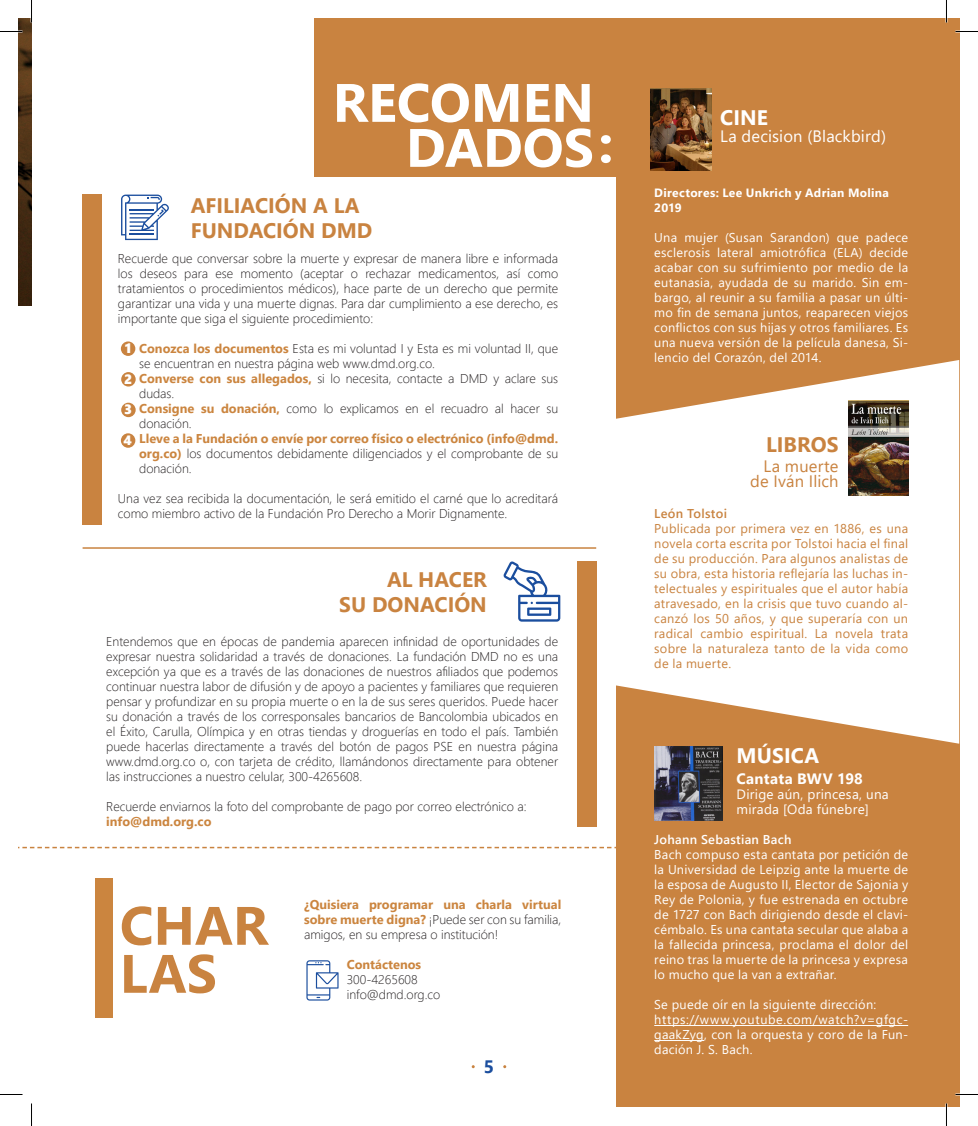
<style>
.page{position:relative;width:978px;height:1126px;background:#fff}
.page>*{position:absolute;margin:0;border:0;box-sizing:border-box;transform-origin:0 0}
.t1{font:700 54px "Segoe UI";color:#fff}
.t2{font:700 54px "Segoe UI";color:#c98340}
.Estilo_de_párrafo_1{font:700 21px "Segoe UI";color:#c98340}
.Estilo_de_párrafo_1-2{font:700 21px "Segoe UI";letter-spacing:.005em;color:#fff}
.t3{font:700 18px "Segoe UI";color:#1b4e9e}
.Estilo_de_párrafo_1-3{font:16.5px "Segoe UI";letter-spacing:.01em;color:#fff}
.Estilo_de_párrafo_1-4{font:16.5px/15px "Segoe UI";letter-spacing:.01em;color:#c98340;text-align:right}
.Estilo_de_párrafo_1-5{font:700 15px "Segoe UI";letter-spacing:.015em;color:#fff}
.Estilo_de_párrafo_1-6{font:13.5px/15px "Segoe UI";letter-spacing:.02em;color:#fff}
.t4{font:13.5px "Segoe UI Black";color:#fff}
.t5{font:300 12.75px/15px "Segoe UI";color:#231f20}
.Estilo_de_párrafo_1-7{font:12.75px/15px "Segoe UI";letter-spacing:.02em;color:#fff;text-align:justify}
.Estilo_de_párrafo_1-8{font:12.75px/15px "Segoe UI";letter-spacing:.02em;color:#c98340;text-align:justify}
.t6{font:700 12.75px/15px "Segoe UI";color:#cb853f;text-align:justify}
.Estilo_de_párrafo_1-9{font:600 12.75px "Segoe UI";letter-spacing:.025em;color:#fff}
.Estilo_de_párrafo_1-10{font:600 12.75px "Segoe UI";letter-spacing:.025em;color:#c98340}
.Estilo_de_párrafo_1-11{font:700 12px "Segoe UI";letter-spacing:.025em;color:#fff}
.s1{font-weight:700;color:#cb853f}
.s2{font-weight:300;color:#231f20}
</style>
<div class="page">
<svg style="left:19px;top:19px;width:13px;height:287px"></svg>
<div style="left:314px;top:19px;width:328px;height:158px;background:#c98340"></div>
<div style="left:615px;top:19px;width:343px;height:1088px;background:#c98340"></div>
<svg style="left:615px;top:360px;width:343px;height:384px;fill:#fff"></svg>
<hr style="left:654px;top:1025px;width:253px;height:1px;background:#fff">
<hr style="left:654px;top:1040px;width:49px;height:1px;background:#fff">
<div style="left:121px;top:341px;width:14px;height:15px;background:#c98340;border-radius:50%"></div>
<div style="left:121px;top:372px;width:15px;height:15px;background:#c98340;border-radius:50%"></div>
<div style="left:121px;top:403px;width:15px;height:14px;background:#c98340;border-radius:50%"></div>
<div style="left:121px;top:433px;width:14px;height:15px;background:#c98340;border-radius:50%"></div>
<svg style="left:121px;top:195px;width:48px;height:45px"></svg>
<hr style="left:83px;top:547px;width:513px;height:2px;background:#c98340">
<svg style="left:19px;top:847px;width:596px;height:1px"></svg>
<div style="left:83px;top:195px;width:19px;height:330px;background:#c98340"></div>
<svg style="left:503px;top:561px;width:57px;height:61px"></svg>
<div style="left:577px;top:561px;width:19px;height:266px;background:#c98340"></div>
<div style="left:95px;top:879px;width:18px;height:139px;background:#cb853f"></div>
<svg style="left:306px;top:960px;width:32px;height:41px"></svg>
<img style="left:650px;top:89px;width:61px;height:82px">
<img style="left:848px;top:400px;width:59px;height:95px">
<img style="left:654px;top:747px;width:68px;height:74px">
<hr style="left:945px;top:0;width:2px;height:22px;background:#fff">
<hr style="left:945px;top:1103px;width:2px;height:23px;background:#fff">
<svg style="left:0;top:31px;width:22px;height:1px"></svg>
<svg style="left:955px;top:31px;width:22px;height:1px"></svg>
<svg style="left:0;top:1094px;width:22px;height:1px"></svg>
<svg style="left:955px;top:1094px;width:22px;height:1px"></svg>
<svg style="left:31px;top:0;width:1px;height:22px"></svg>
<svg style="left:31px;top:1103px;width:1px;height:23px"></svg>
<p class="t1" style="left:332px;top:59px;width:263px">RECOMEN</p>
<p class="t1" style="left:406px;top:104px;width:189px">DADOS</p>
<p class="t1" style="left:598px;top:100px;width:16px">:</p>
<p class="Estilo_de_párrafo_1" style="left:191px;top:188px;width:170px">AFILIACIÓN A LA</p>
<p class="Estilo_de_párrafo_1" style="left:191px;top:214px;width:183px">FUNDACIÓN DMD</p>
<p class="t5" style="left:118px;top:250px;width:441px;text-align:justify">Recuerde que conversar sobre la muerte y expresar de manera libre e informada los deseos para ese momento (aceptar o rechazar medicamentos, así como tratamientos o procedimientos médicos), hace parte de un derecho que permite garantizar una vida y una muerte dignas. Para dar cumplimiento a ese derecho, es importante que siga el siguiente procedimiento:</p>
<p class="t5" style="left:139px;top:340px;width:420px"><span class="s1">Conozca los documentos</span> Esta es mi voluntad I y Esta es mi voluntad II, que se encuentran en nuestra página web www.dmd.org.co.</p>
<p class="t5" style="left:139px;top:370px;width:420px"><span class="s1">Converse con sus allegados,</span> si lo necesita, contacte a DMD y aclare sus dudas.</p>
<p class="t5" style="left:139px;top:400px;width:420px"><span class="s1">Consigne su donación,</span> como lo explicamos en el recuadro al hacer su donación.</p>
<p class="t6" style="left:139px;top:431px;width:420px">Lleve a la Fundación o envíe por correo físico o electrónico (info@dmd. org.co) <span class="s2">los documentos debidamente diligenciados y el comprobante de su donación.</span></p>
<p class="t5" style="left:118px;top:490px;width:441px">Una vez sea recibida la documentación, le será emitido el carné que lo acreditará como miembro activo de la Fundación Pro Derecho a Morir Dignamente.</p>
<p class="t4" style="left:125px;top:338px;width:8px">1</p>
<p class="t4" style="left:124px;top:369px;width:10px">2</p>
<p class="t4" style="left:124px;top:400px;width:10px">3</p>
<p class="t4" style="left:124px;top:430px;width:10px">4</p>
<p class="Estilo_de_párrafo_1" style="left:387px;top:563px;width:101px">AL HACER</p>
<p class="Estilo_de_párrafo_1" style="left:339px;top:588px;width:149px">SU DONACIÓN</p>
<p class="t5" style="left:106px;top:633px;width:453px;text-align:justify">Entendemos que en épocas de pandemia aparecen infinidad de oportunidades de expresar nuestra solidaridad a través de donaciones. La fundación DMD no es una excepción ya que es a través de las donaciones de nuestros afiliados que podemos continuar nuestra labor de difusión y de apoyo a pacientes y familiares que requieren pensar y profundizar en su propia muerte o en la de sus seres queridos. Puede hacer su donación a través de los corresponsales bancarios de Bancolombia ubicados en el Éxito, Carulla, Olímpica y en otras tiendas y droguerías en todo el país. También puede hacerlas directamente a través del botón de pagos PSE en nuestra página www.dmd.org.co o, con tarjeta de crédito, llamándonos directamente para obtener las instrucciones a nuestro celular, 300-4265608.</p>
<p class="t5" style="left:106px;top:798px;width:421px">Recuerde enviarnos la foto del comprobante de pago por correo electrónico a:</p>
<p class="t6" style="left:106px;top:814px;width:107px">info@dmd.org.co</p>
<p class="t2" style="left:120px;top:882px;width:150px">CHAR</p>
<p class="t2" style="left:120px;top:930px;width:99px">LAS</p>
<p class="t5" style="left:304px;top:897px;width:258px;text-align:justify"><span class="s1">¿Quisiera programar una charla virtual sobre muerte digna?</span> ¡Puede ser con su familia, amigos, en su empresa o institución!</p>
<p class="t6" style="left:346px;top:957px;width:76px">Contáctenos</p>
<p class="t5" style="left:346px;top:972px;width:72px">300-4265608</p>
<p class="t5" style="left:346px;top:987px;width:95px">info@dmd.org.co</p>
<h3 class="t3" style="left:483px;top:1052px;width:12px">5</h3>
<p class="Estilo_de_párrafo_1-2" style="left:720px;top:101px;width:49px">CINE</p>
<p class="Estilo_de_párrafo_1-3" style="left:720px;top:123px;width:167px">La decision (Blackbird)</p>
<p class="Estilo_de_párrafo_1-11" style="left:654px;top:183px;width:236px">Directores: Lee Unkrich y Adrian Molina</p>
<p class="Estilo_de_párrafo_1-11" style="left:654px;top:198px;width:29px">2019</p>
<p class="Estilo_de_párrafo_1-7" style="left:654px;top:230px;width:255px">Una mujer (Susan Sarandon) que padece esclerosis lateral amiotrófica (ELA) decide acabar con su sufrimiento por medio de la eutanasia, ayudada de su marido. Sin em&shy;bargo, al reunir a su familia a pasar un últi&shy;mo fin de semana juntos, reaparecen viejos conflictos con sus hijas y otros familiares. Es una nueva versión de la película danesa, Si&shy;lencio del Corazón, del 2014.</p>
<p class="Estilo_de_párrafo_1" style="left:765px;top:427px;width:74px">LIBROS</p>
<p class="Estilo_de_párrafo_1-4" style="left:750px;top:459px;width:90px">La muerte de Iván Ilich</p>
<p class="Estilo_de_párrafo_1-10" style="left:654px;top:503px;width:74px">León Tolstoi</p>
<p class="Estilo_de_párrafo_1-8" style="left:654px;top:521px;width:255px">Publicada por primera vez en 1886, es una novela corta escrita por Tolstoi hacia el final de su producción. Para algunos analistas de su obra, esta historia reflejaría las luchas in&shy;telectuales y espirituales que el autor había atravesado, en la crisis que tuvo cuando al&shy;canzó los 50 años, y que superaría con un radical cambio espiritual. La novela trata sobre la naturaleza tanto de la vida como de la muerte.</p>
<p class="Estilo_de_párrafo_1-2" style="left:736px;top:739px;width:84px">MÚSICA</p>
<p class="Estilo_de_párrafo_1-5" style="left:736px;top:767px;width:128px">Cantata BWV 198</p>
<p class="Estilo_de_párrafo_1-6" style="left:736px;top:787px;width:154px">Dirige aún, princesa, una mirada [Oda fúnebre]</p>
<p class="Estilo_de_párrafo_1-9" style="left:654px;top:830px;width:139px">Johann Sebastian Bach</p>
<p class="Estilo_de_párrafo_1-7" style="left:654px;top:847px;width:255px">Bach compuso esta cantata por petición de la Universidad de Leipzig ante la muerte de la esposa de Augusto II, Elector de Sajonia y Rey de Polonia, y fue estrenada en octubre de 1727 con Bach dirigiendo desde el clavi&shy;cémbalo. Es una cantata secular que alaba a la fallecida princesa, proclama el dolor del reino tras la muerte de la princesa y expresa lo mucho que la van a extrañar.</p>
<p class="Estilo_de_párrafo_1-7" style="left:654px;top:997px;width:223px">Se puede oír en la siguiente dirección:</p>
<p class="Estilo_de_párrafo_1-7" style="left:654px;top:1012px;width:255px">https://www.youtube.com/watch?v=gfgc&shy;gaakZyg, con la orquesta y coro de la Fun&shy;dación J. S. Bach.</p>
</div>
